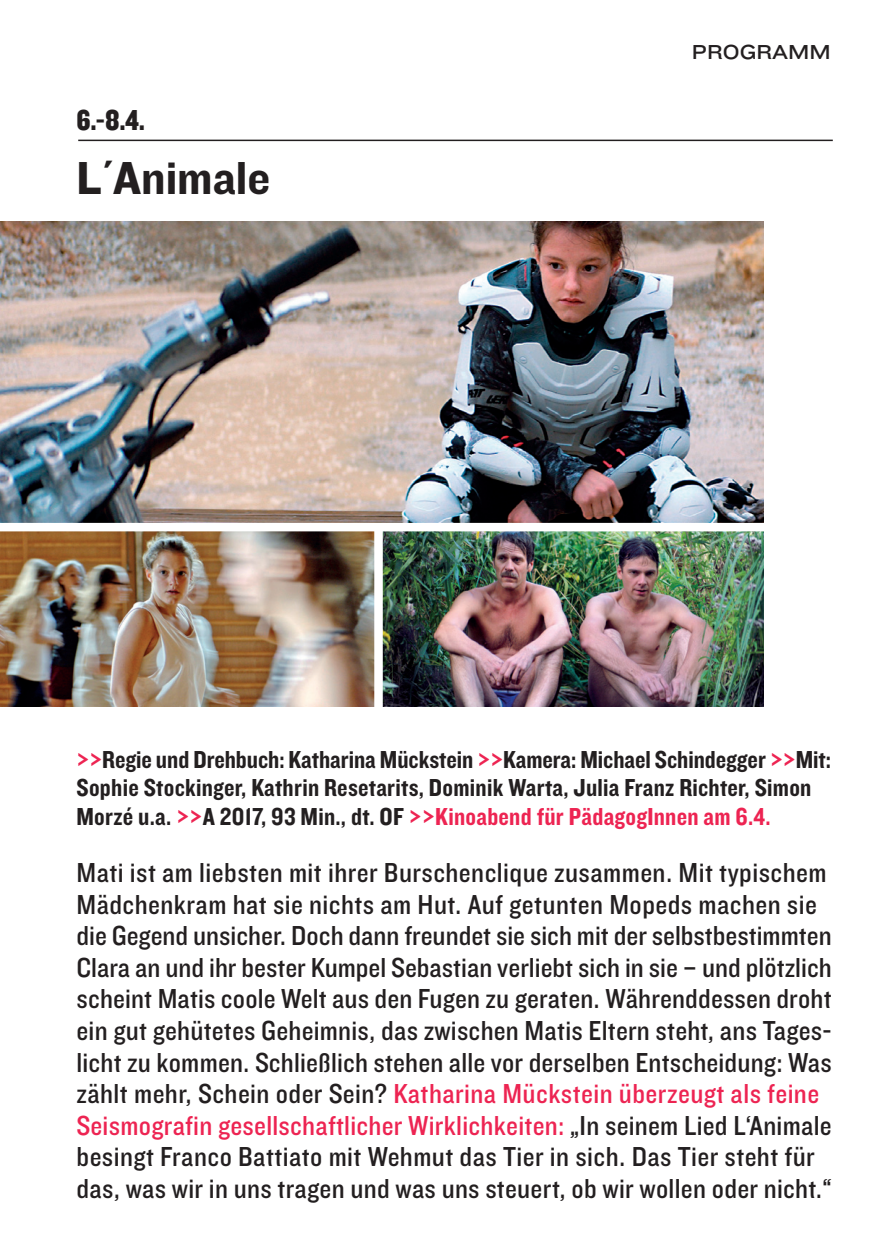
<style>
.page{position:relative;width:893px;height:1259px;background:#fff}
.page>*{position:absolute;margin:0;border:0;box-sizing:border-box;transform-origin:0 0}
.t1{font:48px "Knockout HTF51 Middleweight";color:#231f20}
.t2{font:30px "Knockout HTF70 Full Welterwt";color:#231f20}
.t3{font:28.5px/31.5px "Knockout HTF30 Junior Welterwt";letter-spacing:.01em;color:#231f20}
.t4{font:25.5px/28.5px "Knockout HTF50 Welterweight";letter-spacing:.01em;color:#231f20}
.t5{font:21px "Knockout HTF33 Junior Heviwt";color:#231f20}
.s1{color:#ed2452}
</style>
<div class="page">
<img style="left:0;top:221px;width:764px;height:302px">
<img style="left:0;top:531px;width:374px;height:175px">
<img style="left:383px;top:531px;width:381px;height:175px">
<hr style="left:78px;top:140px;width:755px;height:1px;background:#231f20">
<p class="t2" style="left:77px;top:110px;width:70px">6.-8.4.</p>
<h1 class="t1" style="left:77px;top:162px;width:195px">L´Animale</h1>
<p class="t5" style="left:692px;top:45px;width:140px">PROGRAMM</p>
<p class="t4" style="left:77px;top:747px;width:756px"><span class="s1">&gt;&gt;</span>Regie und Drehbuch: Katharina Mückstein <span class="s1">&gt;&gt;</span>Kamera: Michael Schindegger <span class="s1">&gt;&gt;</span>Mit:<br>Sophie Stockinger, Kathrin Resetarits, Dominik Warta, Julia Franz Richter, Simon<br>Morzé u.a. <span class="s1">&gt;&gt;</span>A 2017, 93 Min., dt. OF <span class="s1">&gt;&gt;Kinoabend für PädagogInnen am 6.4.</span></p>
<p class="t3" style="left:77px;top:859px;width:757px">Mati ist am liebsten mit ihrer Burschenclique zusammen. Mit typischem Mädchenkram hat sie nichts am Hut. Auf getunten Mopeds machen sie die Gegend unsicher. Doch dann freundet sie sich mit der selbstbestimmten Clara an und ihr bester Kumpel Sebastian verliebt sich in sie – und plötzlich scheint Matis coole Welt aus den Fugen zu geraten. Währenddessen droht ein gut gehütetes Geheimnis, das zwischen Matis Eltern steht, ans Tages&shy;licht zu kommen. Schließlich stehen alle vor derselben Entscheidung: Was zählt mehr, Schein oder Sein? <span class="s1">Katharina Mückstein überzeugt als feine Seismografin gesellschaftlicher Wirklichkeiten:</span> „In seinem Lied L‘Animale besingt Franco Battiato mit Wehmut das Tier in sich. Das Tier steht für das, was wir in uns tragen und was uns steuert, ob wir wollen oder nicht.“</p>
</div>
